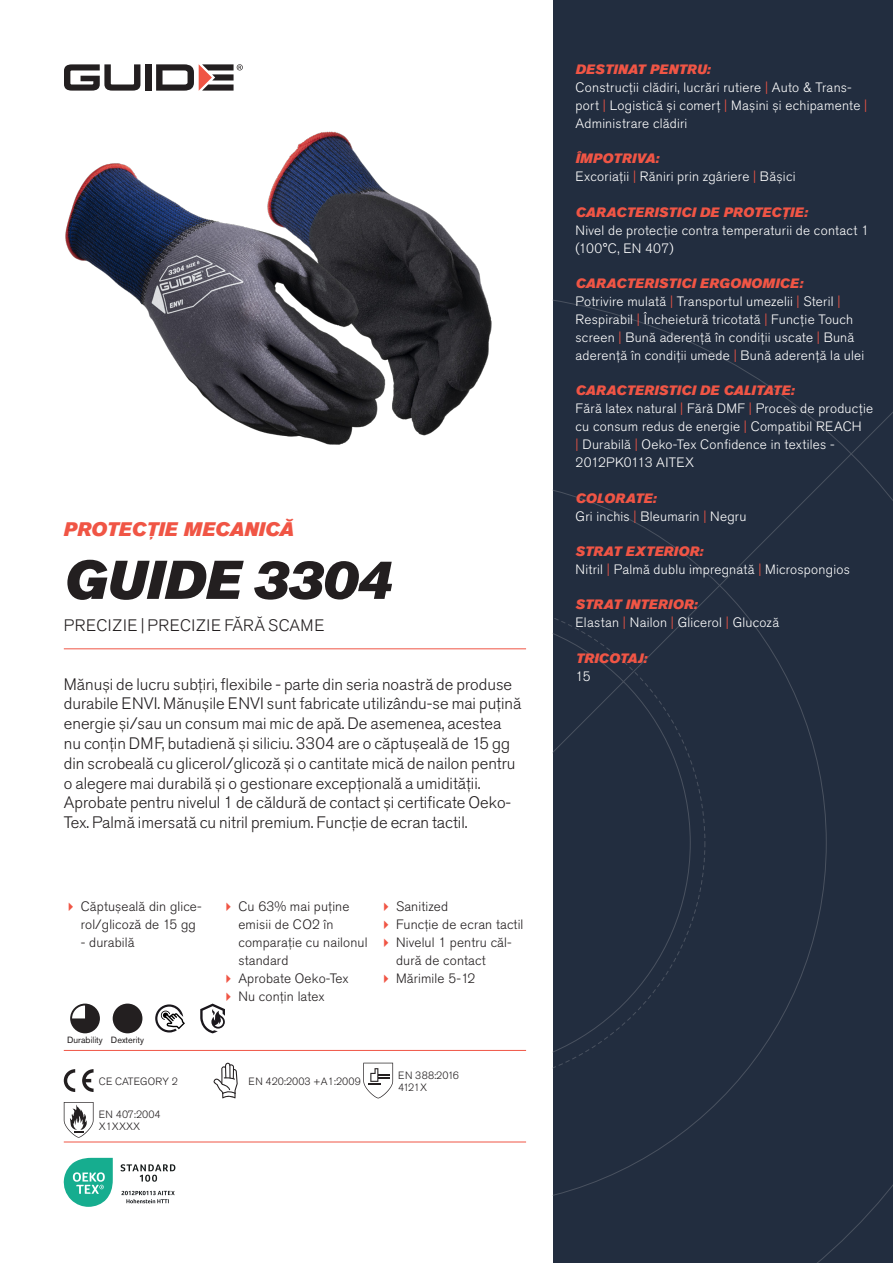
<style>
.page{position:relative;width:893px;height:1263px;background:#fff}
.page>*{position:absolute;margin:0;border:0;box-sizing:border-box;transform-origin:0 0}
.Rubrik{font:italic 54px "Akzidenz Grotesk Pro Super";color:#231f20}
.Överrubrik{font:italic 19.5px "Akzidenz Grotesk Pro Super";letter-spacing:-.005em;color:#f05545}
.Ingress{font:300 16.5px/19.8px "Akzidenz Grotesk Pro";color:#231f20}
.Product_-_AltSegment{font:300 16.5px "Akzidenz Grotesk Pro";letter-spacing:.03em;color:#231f20}
.Produkt_-_Brödtext{font:300 13.5px/18px "Akzidenz Grotesk Pro";letter-spacing:.02em;color:#fff}
.t1{font:300 13.5px/18px "Akzidenz Grotesk Pro";letter-spacing:.01em;color:#231f20}
.Produkt_-_Namn{font:italic 13.5px "Akzidenz Grotesk Pro Super";letter-spacing:.01em;color:#f05545}
.t2{font:300 10.5px "Akzidenz Grotesk Pro";color:#231f20}
.Produkt_-_Egenskaper{font:9px "Akzidenz Grotesk Pro";color:#231f20}
.s1{color:#f05545}
</style>
<div class="page">
<div style="left:145px;top:64px;width:7px;height:27px;background:#231f20"></div>
<svg style="left:156px;top:64px;width:87px;height:27px"></svg>
<svg style="left:64px;top:64px;width:76px;height:27px"></svg>
<div style="left:553px;top:0;width:340px;height:1263px;background:#222d3f"></div>
<svg style="left:553px;top:300px;width:340px;height:963px"></svg>
<hr style="left:64px;top:1050px;width:462px;height:1px;background:#f05545">
<hr style="left:64px;top:1142px;width:462px;height:1px;background:#f05545">
<svg style="left:70px;top:1003px;width:30px;height:30px"></svg>
<div style="left:113px;top:1003px;width:29px;height:30px;background:#231f20;border-radius:50%"></div>
<svg style="left:155px;top:1004px;width:30px;height:28px"></svg>
<svg style="left:64px;top:1069px;width:11px;height:23px"></svg>
<svg style="left:82px;top:1069px;width:12px;height:23px"></svg>
<svg style="left:214px;top:1063px;width:24px;height:35px"></svg>
<svg style="left:363px;top:1063px;width:30px;height:35px"></svg>
<svg style="left:64px;top:1102px;width:30px;height:36px"></svg>
<svg style="left:64px;top:1158px;width:49px;height:49px"></svg>
<svg style="left:121px;top:1164px;width:54px;height:18px"></svg>
<svg style="left:121px;top:1191px;width:54px;height:12px"></svg>
<img style="left:65px;top:131px;width:427px;height:314px">
<hr style="left:64px;top:648px;width:462px;height:1px;background:#f05545">
<svg style="left:200px;top:1003px;width:25px;height:30px"></svg>
<p class="Överrubrik" style="left:64px;top:517px;width:232px">PROTECȚIE MECANICĂ</p>
<p class="Rubrik" style="left:64px;top:545px;width:329px">GUIDE 3304</p>
<p class="Product_-_AltSegment" style="left:64px;top:615px;width:262px">PRECIZIE | PRECIZIE FĂRĂ SCAME</p>
<p class="Ingress" style="left:64px;top:674px;width:459px">Mănuși de lucru subțiri, flexibile - parte din seria noastră de produse durabile ENVI. Mănușile ENVI sunt fabricate utilizându-se mai puțină energie și/sau un consum mai mic de apă. De asemenea, acestea nu conțin DMF, butadienă și siliciu. 3304 are o căptușeală de 15 gg din scrobeală cu glicerol/glicoză și o cantitate mică de nailon pentru o alegere mai durabilă și o gestionare excepțională a umidității.<br>Aprobate pentru nivelul 1 de căldură de contact și certificate Oeko-Tex. Palmă imersată cu nitril premium. Funcție de ecran tactil.</p>
<p class="t1" style="left:81px;top:897px;width:122px">Căptușeală din glice&shy;rol/glicoză de 15 gg</p>
<p class="t1" style="left:81px;top:933px;width:55px">- durabilă</p>
<p class="t1" style="left:238px;top:897px;width:131px">Cu 63% mai puține emisii de CO2 în comparație cu nailonul standard</p>
<p class="t1" style="left:238px;top:969px;width:112px">Aprobate Oeko-Tex</p>
<p class="t1" style="left:238px;top:987px;width:88px">Nu conțin latex</p>
<p class="Produkt_-_Egenskaper" style="left:67px;top:1034px;width:37px">Durability</p>
<p class="Produkt_-_Egenskaper" style="left:111px;top:1034px;width:35px">Dexterity</p>
<p class="t2" style="left:99px;top:1074px;width:81px">CE CATEGORY 2</p>
<p class="t2" style="left:248px;top:1074px;width:114px">EN 420:2003 +A1:2009</p>
<p class="t2" style="left:99px;top:1107px;width:63px">EN 407:2004</p>
<p class="t2" style="left:99px;top:1119px;width:43px">X1XXXX</p>
<p class="t1" style="left:396px;top:897px;width:53px">Sanitized</p>
<p class="t1" style="left:396px;top:915px;width:129px">Funcție de ecran tactil</p>
<p class="t1" style="left:396px;top:933px;width:117px">Nivelul 1 pentru căl&shy;dură de contact</p>
<p class="t1" style="left:396px;top:969px;width:81px">Mărimile 5-12</p>
<p class="t2" style="left:398px;top:1068px;width:62px">EN 388:2016</p>
<p class="t2" style="left:398px;top:1080px;width:30px">4121X</p>
<p class="Produkt_-_Namn" style="left:576px;top:60px;width:136px">DESTINAT PENTRU:</p>
<p class="Produkt_-_Brödtext" style="left:576px;top:78px;width:293px">Construcții clădiri, lucrări rutiere <span class="s1">|</span> Auto &amp; Trans&shy;port <span class="s1">|</span> Logistică și comerț <span class="s1">|</span> Mașini și echipamente <span class="s1">|<br></span>Administrare clădiri</p>
<p class="Produkt_-_Namn" style="left:576px;top:150px;width:85px">ÎMPOTRIVA:</p>
<p class="Produkt_-_Brödtext" style="left:576px;top:168px;width:221px">Excoriații <span class="s1">|</span> Răniri prin zgâriere <span class="s1">|</span> Bășici</p>
<p class="Produkt_-_Namn" style="left:576px;top:203px;width:234px">CARACTERISTICI DE PROTECȚIE:</p>
<p class="Produkt_-_Brödtext" style="left:576px;top:221px;width:295px">Nivel de protecție contra temperaturii de contact 1 (100°C, EN 407)</p>
<p class="Produkt_-_Namn" style="left:576px;top:274px;width:229px">CARACTERISTICI ERGONOMICE:</p>
<p class="Produkt_-_Brödtext" style="left:576px;top:292px;width:290px">Potrivire mulată <span class="s1">|</span> Transportul umezelii <span class="s1">|</span> Steril <span class="s1">| </span>Respirabil <span class="s1">|</span> Încheietură tricotată <span class="s1">|</span> Funcție Touch screen <span class="s1">|</span> Bună aderență în condiții uscate <span class="s1">|</span> Bună aderență în condiții umede <span class="s1">|</span> Bună aderență la ulei</p>
<p class="Produkt_-_Namn" style="left:576px;top:382px;width:220px">CARACTERISTICI DE CALITATE:</p>
<p class="Produkt_-_Brödtext" style="left:576px;top:400px;width:299px">Fără latex natural <span class="s1">|</span> Fără DMF <span class="s1">|</span> Proces de producție cu consum redus de energie <span class="s1">|</span> Compatibil REACH<br><span class="s1">|</span> Durabilă <span class="s1">|</span> Oeko-Tex Confidence in textiles - 2012PK0113 AITEX</p>
<p class="Produkt_-_Namn" style="left:576px;top:489px;width:82px">COLORATE:</p>
<p class="Produkt_-_Brödtext" style="left:576px;top:507px;width:172px">Gri inchis <span class="s1">|</span> Bleumarin <span class="s1">|</span> Negru</p>
<p class="Produkt_-_Namn" style="left:576px;top:542px;width:129px">STRAT EXTERIOR:</p>
<p class="Produkt_-_Brödtext" style="left:576px;top:560px;width:276px">Nitril <span class="s1">|</span> Palmă dublu impregnată <span class="s1">|</span> Microspongios</p>
<p class="Produkt_-_Namn" style="left:576px;top:596px;width:123px">STRAT INTERIOR:</p>
<p class="Produkt_-_Brödtext" style="left:576px;top:614px;width:205px">Elastan <span class="s1">|</span> Nailon <span class="s1">|</span> Glicerol <span class="s1">|</span> Glucoză</p>
<p class="Produkt_-_Namn" style="left:576px;top:649px;width:73px">TRICOTAJ:</p>
<p class="Produkt_-_Brödtext" style="left:576px;top:667px;width:17px">15</p>
</div>
